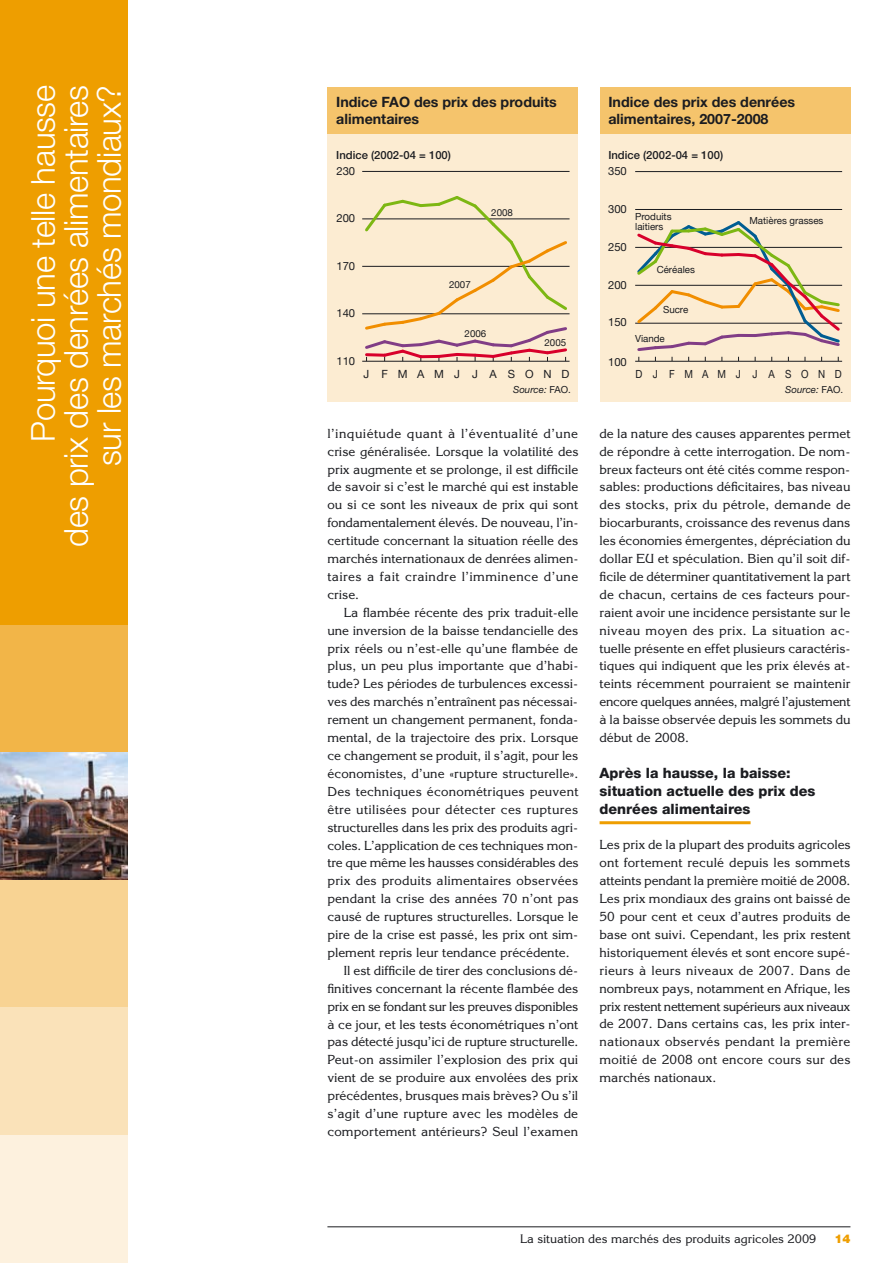
<style>
.page{position:relative;width:893px;height:1263px;background:#fff}
.page>*{position:absolute;margin:0;border:0;box-sizing:border-box;transform-origin:0 0}
.t1{font:300 33px/33px "Helvetica Neue";letter-spacing:-.01em;color:#fff;text-align:right}
.t2{font:700 14.25px/16.5px "Helvetica Neue";color:#1b1c20}
.t3{font:800 14.25px/17.9px "Helvetica Neue";color:#1b1c20}
.t4{font:12.75px/17.9px "Korinna";color:#1b1c20;text-align:justify}
.t5{font:12.75px "Korinna";letter-spacing:.02em;color:#1b1c20}
.t6{font:12.75px "Korinna";letter-spacing:-.02em;color:#1b1c20}
.t7{font:12.75px "Korinna";letter-spacing:.03em;color:#1b1c20}
.t8{font:12px "Korinna";color:#1b1c20}
.t9{font:900 12px "Helvetica Neue";color:#ee9e00}
.t10{font:500 11.25px "Helvetica Neue";color:#1b1c20}
.t11{font:11.25px "Helvetica Neue";color:#1b1c20}
.t12{font:11.25px "Helvetica Neue";color:#1b1c20}
.t13{font:11.25px "Helvetica Neue";letter-spacing:.99em;color:#1b1c20;scale:.87 1}
.t14{font:11.25px "Helvetica Neue";letter-spacing:.895em;color:#1b1c20}
.t15{font:9.75px/9.8px "Helvetica Neue";color:#1b1c20}
.t16{font:italic 9.75px "Helvetica Neue";color:#1b1c20}
.s1{font-style:normal}
</style>
<div class="page">
<div style="left:0;top:0;width:128px;height:1263px;background:#ee9e00"></div>
<div style="left:0;top:625px;width:128px;height:140px;background:#f2b548"></div>
<hr style="left:327px;top:1226px;width:523px;height:1px;background:#1b1c20">
<img style="left:0;top:753px;width:128px;height:127px">
<div style="left:0;top:880px;width:128px;height:140px;background:#f8d393"></div>
<div style="left:0;top:1008px;width:128px;height:140px;background:#fae2b9"></div>
<div style="left:0;top:1135px;width:128px;height:128px;background:#fdf1de"></div>
<hr style="left:600px;top:821px;width:151px;height:3px;background:#ee9e00">
<div style="left:327px;top:87px;width:251px;height:315px;background:#fcecd2"></div>
<div style="left:327px;top:87px;width:251px;height:46px;background:#f5c46c"></div>
<hr style="left:362px;top:361px;width:208px;height:1px;background:#1b1c20">
<hr style="left:362px;top:171px;width:208px;height:1px;background:#1b1c20">
<svg style="left:362px;top:196px;width:208px;height:165px"></svg>
<div style="left:600px;top:87px;width:250px;height:315px;background:#fcecd2"></div>
<div style="left:600px;top:87px;width:250px;height:46px;background:#f5c46c"></div>
<hr style="left:635px;top:361px;width:207px;height:1px;background:#1b1c20">
<hr style="left:635px;top:209px;width:207px;height:1px;background:#1b1c20">
<hr style="left:635px;top:171px;width:207px;height:1px;background:#1b1c20">
<svg style="left:635px;top:221px;width:207px;height:140px"></svg>
<h1 class="t1" style="left:26px;top:547px;width:464px;rotate:-90deg">Pourquoi une telle hausse<br>des prix des denrées alimentaires sur les marchés mondiaux?</h1>
<p class="t2" style="left:336px;top:94px;width:222px">Indice FAO des prix des produits alimentaires</p>
<p class="t10" style="left:336px;top:149px;width:116px">Indice (2002-04 = 100)</p>
<p class="t12" style="left:336px;top:164px;width:20px">230</p>
<p class="t12" style="left:336px;top:211px;width:20px">200</p>
<p class="t15" style="left:491px;top:207px;width:23px">2008</p>
<p class="t12" style="left:336px;top:259px;width:20px">170</p>
<p class="t12" style="left:336px;top:306px;width:20px">140</p>
<p class="t12" style="left:336px;top:355px;width:20px">110</p>
<p class="t15" style="left:449px;top:280px;width:23px">2007</p>
<p class="t15" style="left:465px;top:328px;width:23px">2006</p>
<p class="t15" style="left:544px;top:338px;width:23px">2005</p>
<p class="t14" style="left:364px;top:367px;width:207px">J FMAMJ JASOND</p>
<p class="t16" style="left:513px;top:384px;width:59px">Source: <span class="s1">FAO.</span></p>
<p class="t4" style="left:327px;top:424px;width:253px">l’inquiétude quant à l’éventualité d’une crise généralisée. Lorsque la volatilité des prix augmente et se prolonge, il est difficile de savoir si c’est le marché qui est instable ou si ce sont les niveaux de prix qui sont fondamentalement élevés. De nouveau, l’in&shy;certitude concernant la situation réelle des marchés internationaux de denrées alimen&shy;taires a fait craindre l’imminence d’une crise.</p>
<p class="t4" style="left:344px;top:603px;width:236px">La flambée récente des prix traduit-elle</p>
<p class="t4" style="left:327px;top:621px;width:252px">une inversion de la baisse tendancielle des</p>
<p class="t4" style="left:327px;top:639px;width:252px">prix réels ou n’est-elle qu’une flambée de</p>
<p class="t4" style="left:327px;top:657px;width:253px">plus, un peu plus importante que d’habi-</p>
<p class="t4" style="left:327px;top:675px;width:252px">tude? Les périodes de turbulences excessi-</p>
<p class="t4" style="left:327px;top:693px;width:252px">ves des marchés n’entraînent pas nécessai-</p>
<p class="t4" style="left:327px;top:711px;width:252px">rement un changement permanent, fonda-</p>
<p class="t4" style="left:327px;top:728px;width:253px">mental, de la trajectoire des prix. Lorsque</p>
<p class="t4" style="left:327px;top:746px;width:252px">ce changement se produit, il s’agit, pour les</p>
<p class="t4" style="left:327px;top:764px;width:252px">économistes, d’une «rupture structurelle».</p>
<p class="t5" style="left:327px;top:783px;width:252px">Des techniques économétriques peuvent</p>
<p class="t7" style="left:327px;top:801px;width:252px">être utilisées pour détecter ces ruptures</p>
<p class="t4" style="left:327px;top:818px;width:252px">structurelles dans les prix des produits agri-</p>
<p class="t4" style="left:327px;top:836px;width:252px">coles. L’application de ces techniques mon-</p>
<p class="t4" style="left:327px;top:854px;width:253px">tre que même les hausses considérables des</p>
<p class="t5" style="left:327px;top:873px;width:252px">prix des produits alimentaires observées</p>
<p class="t4" style="left:327px;top:890px;width:253px">pendant la crise des années 70 n’ont pas</p>
<p class="t4" style="left:327px;top:907px;width:252px">causé de ruptures structurelles. Lorsque le</p>
<p class="t4" style="left:327px;top:925px;width:252px">pire de la crise est passé, les prix ont sim-</p>
<p class="t4" style="left:327px;top:943px;width:244px">plement repris leur tendance précédente.</p>
<p class="t4" style="left:344px;top:961px;width:236px">Il est difficile de tirer des conclusions dé-</p>
<p class="t4" style="left:327px;top:979px;width:252px">finitives concernant la récente flambée des</p>
<p class="t6" style="left:327px;top:998px;width:252px">prix en se fondant sur les preuves disponibles</p>
<p class="t4" style="left:327px;top:1015px;width:252px">à ce jour, et les tests économétriques n’ont</p>
<p class="t4" style="left:327px;top:1033px;width:253px">pas détecté jusqu’ici de rupture structurelle.</p>
<p class="t4" style="left:327px;top:1051px;width:252px">Peut-on assimiler l’explosion des prix qui</p>
<p class="t4" style="left:327px;top:1069px;width:252px">vient de se produire aux envolées des prix</p>
<p class="t4" style="left:327px;top:1086px;width:252px">précédentes, brusques mais brèves? Ou s’il</p>
<p class="t4" style="left:327px;top:1104px;width:252px">s’agit d’une rupture avec les modèles de</p>
<p class="t4" style="left:327px;top:1122px;width:252px">comportement antérieurs? Seul l’examen</p>
<p class="t2" style="left:608px;top:94px;width:188px">Indice des prix des denrées alimentaires, 2007-2008</p>
<p class="t10" style="left:608px;top:149px;width:116px">Indice (2002-04 = 100)</p>
<p class="t11" style="left:608px;top:164px;width:20px">350</p>
<p class="t11" style="left:608px;top:202px;width:20px">300</p>
<p class="t11" style="left:608px;top:240px;width:20px">250</p>
<p class="t11" style="left:608px;top:278px;width:20px">200</p>
<p class="t11" style="left:608px;top:316px;width:20px">150</p>
<p class="t11" style="left:608px;top:355px;width:20px">100</p>
<p class="t15" style="left:635px;top:212px;width:38px">Produits laitiers</p>
<p class="t15" style="left:749px;top:216px;width:76px">Matières grasses</p>
<p class="t15" style="left:657px;top:264px;width:40px">Céréales</p>
<p class="t15" style="left:663px;top:305px;width:27px">Sucre</p>
<p class="t15" style="left:635px;top:333px;width:31px">Viande</p>
<p class="t13" style="left:635px;top:367px;width:239px">DJFMAMJ JASOND</p>
<p class="t16" style="left:785px;top:384px;width:59px">Source: <span class="s1">FAO.</span></p>
<p class="t4" style="left:600px;top:424px;width:252px">de la nature des causes apparentes permet de répondre à cette interrogation. De nom&shy;breux facteurs ont été cités comme respon&shy;sables: productions déficitaires, bas niveau des stocks, prix du pétrole, demande de biocarburants, croissance des revenus dans les économies émergentes, dépréciation du dollar EU et spéculation. Bien qu’il soit dif&shy;ficile de déterminer quantitativement la part de chacun, certains de ces facteurs pour&shy;raient avoir une incidence persistante sur le niveau moyen des prix. La situation ac&shy;tuelle présente en effet plusieurs caractéris&shy;tiques qui indiquent que les prix élevés at&shy;teints récemment pourraient se maintenir encore quelques années, malgré l’ajustement à la baisse observée depuis les sommets du début de 2008.</p>
<p class="t3" style="left:600px;top:764px;width:217px">Après la hausse, la baisse: situation actuelle des prix des denrées alimentaires</p>
<p class="t4" style="left:600px;top:836px;width:253px">Les prix de la plupart des produits agricoles ont fortement reculé depuis les sommets atteints pendant la première moitié de 2008.<br>Les prix mondiaux des grains ont baissé de 50 pour cent et ceux d’autres produits de base ont suivi. Cependant, les prix restent historiquement élevés et sont encore supé&shy;rieurs à leurs niveaux de 2007. Dans de nombreux pays, notamment en Afrique, les prix restent nettement supérieurs aux niveaux de 2007. Dans certains cas, les prix inter&shy;nationaux observés pendant la première moitié de 2008 ont encore cours sur des marchés nationaux.</p>
<p class="t8" style="left:520px;top:1231px;width:298px">La situation des marchés des produits agricoles 2009</p>
<p class="t9" style="left:834px;top:1232px;width:18px">14</p>
</div>
